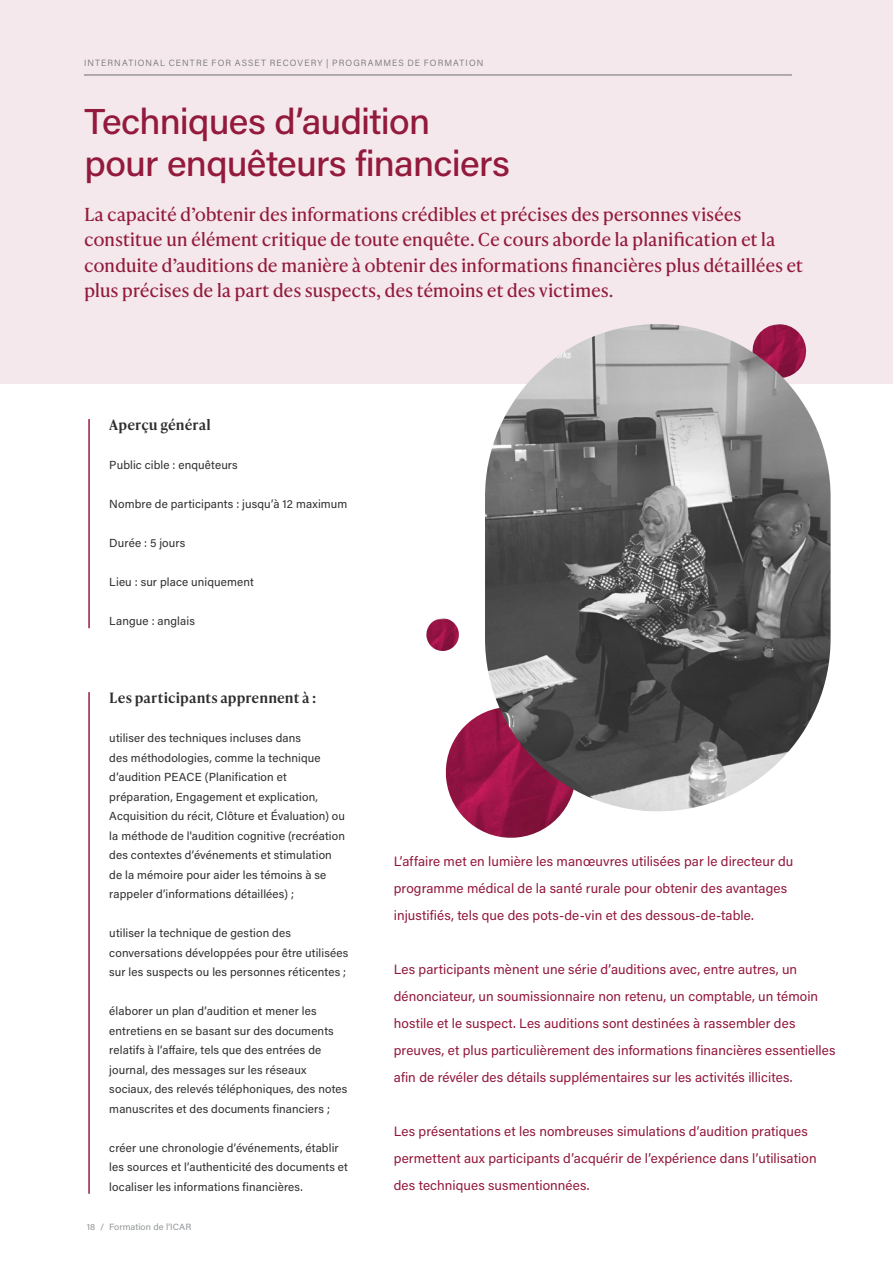
<style>
.page{position:relative;width:893px;height:1263px;background:#fff}
.page>*{position:absolute;margin:0;border:0;box-sizing:border-box;transform-origin:0 0}
.t1{font:500 36px/42px "Acumin Pro";letter-spacing:-.02em;color:#931a3c}
.t2{font:18px/25.5px "Ivy Presto Text";letter-spacing:-.02em;color:#931a3c}
.t3{font:600 14.25px "Ivy Presto Text";letter-spacing:.005em;color:#2e2e2f}
.t4{font:13.5px/27px "Acumin Pro";letter-spacing:.005em;color:#93173b}
.t5{font:11.7px/19.5px "Acumin Pro";letter-spacing:.01em;color:#2e2e2f}
.t6{font:300 9px "Acumin Pro";letter-spacing:.125em;color:#6d6e71}
.t7{font:9px "Acumin Pro";letter-spacing:.005em;color:#939598}
</style>
<div class="page">
<div style="left:0;top:0;width:893px;height:384px;background:#f4e8ec"></div>
<img style="left:445px;top:708px;width:134px;height:130px">
<hr style="left:88px;top:419px;width:2px;height:209px;background:#981b45">
<hr style="left:88px;top:692px;width:2px;height:502px;background:#981b45">
<img style="left:752px;top:324px;width:55px;height:54px">
<img style="left:485px;top:324px;width:346px;height:487px;border-radius:173px">
<img style="left:426px;top:618px;width:33px;height:33px">
<hr style="left:84px;top:75px;width:708px;height:1px;background:#6d6e71">
<p class="t6" style="left:84px;top:57px;width:401px">INTERNATIONAL CENTRE FOR ASSET RECOVERY | PROGRAMMES DE FORMATION</p>
<h1 class="t1" style="left:84px;top:98px;width:427px">Techniques d’audition pour enquêteurs financiers</h1>
<p class="t2" style="left:84px;top:201px;width:720px">La capacité d’obtenir des informations crédibles et précises des personnes visées constitue un élément critique de toute enquête. Ce cours aborde la planification et la conduite d’auditions de manière à obtenir des informations financières plus détaillées et plus précises de la part des suspects, des témoins et des victimes.</p>
<p class="t3" style="left:109px;top:414px;width:103px">Aperçu général</p>
<p class="t5" style="left:109px;top:455px;width:130px">Public cible : enquêteurs</p>
<p class="t5" style="left:109px;top:494px;width:240px">Nombre de participants : jusqu’à 12 maximum</p>
<p class="t5" style="left:109px;top:533px;width:78px">Durée : 5 jours</p>
<p class="t5" style="left:109px;top:572px;width:146px">Lieu : sur place uniquement</p>
<p class="t5" style="left:109px;top:611px;width:87px">Langue : anglais</p>
<p class="t3" style="left:109px;top:687px;width:209px">Les participants apprennent à :</p>
<p class="t5" style="left:109px;top:728px;width:237px">utiliser des techniques incluses dans<br>des méthodologies, comme la technique d’audition PEACE (Planification et préparation, Engagement et explication, Acquisition du récit, Clôture et Évaluation) ou la méthode de l'audition cognitive (recréation des contextes d’événements et stimulation de la mémoire pour aider les témoins à se rappeler d’informations détaillées) ;</p>
<p class="t5" style="left:109px;top:923px;width:240px">utiliser la technique de gestion des conversations développées pour être utilisées sur les suspects ou les personnes réticentes ;</p>
<p class="t5" style="left:109px;top:1001px;width:240px">élaborer un plan d’audition et mener les entretiens en se basant sur des documents relatifs à l’affaire, tels que des entrées de journal, des messages sur les réseaux sociaux, des relevés téléphoniques, des notes manuscrites et des documents financiers ;</p>
<p class="t5" style="left:109px;top:1137px;width:240px">créer une chronologie d’événements, établir les sources et l’authenticité des documents et localiser les informations financières.</p>
<p class="t7" style="left:87px;top:1220px;width:106px">18 / Formation de l’ICAR</p>
<p class="t4" style="left:394px;top:847px;width:401px">L’affaire met en lumière les manœuvres utilisées par le directeur du programme médical de la santé rurale pour obtenir des avantages injustifiés, tels que des pots-de-vin et des dessous-de-table.</p>
<p class="t4" style="left:394px;top:955px;width:443px">Les participants mènent une série d’auditions avec, entre autres, un dénonciateur, un soumissionnaire non retenu, un comptable, un témoin hostile et le suspect. Les auditions sont destinées à rassembler des preuves, et plus particulièrement des informations financières essentielles afin de révéler des détails supplémentaires sur les activités illicites.</p>
<p class="t4" style="left:394px;top:1117px;width:424px">Les présentations et les nombreuses simulations d’audition pratiques permettent aux participants d’acquérir de l’expérience dans l’utilisation des techniques susmentionnées.</p>
</div>
